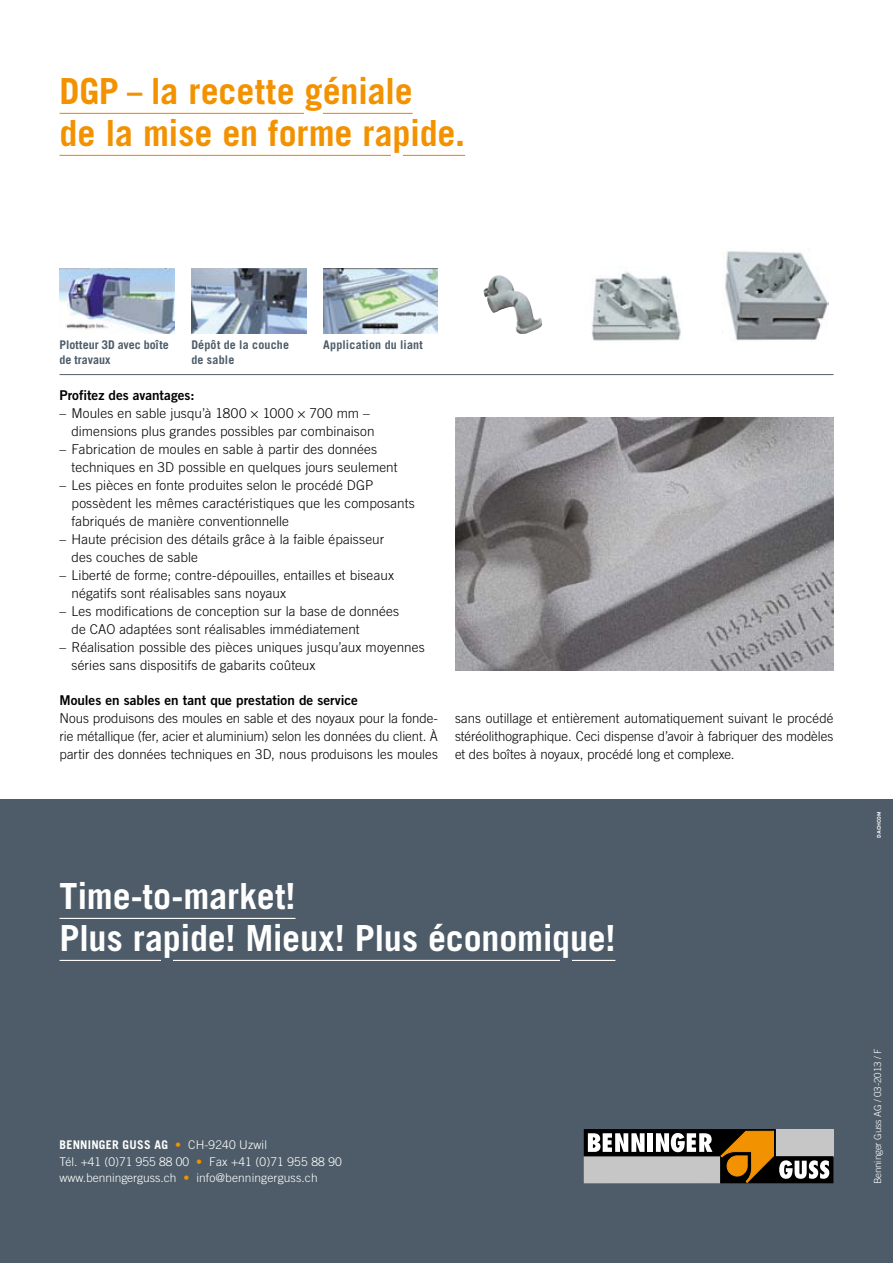
<style>
.page{position:relative;width:893px;height:1263px;background:#fff}
.page>*{position:absolute;margin:0;border:0;box-sizing:border-box;transform-origin:0 0}
.t1{font:700 36px/42px "Trade Gothic";letter-spacing:-.005em;color:#fff}
.t2{font:700 36px/42px "Trade Gothic";letter-spacing:-.005em;color:#f39200}
.t3{font:300 13.5px/18px "Trade Gothic";letter-spacing:.01em;color:#000}
.t4{font:13.5px "Trade Gothic Bold Two";color:#000}
.t5{font:300 12px/16.5px "Trade Gothic";letter-spacing:.01em;color:#fff}
.t6{font:700 12px/15px "Trade Gothic";letter-spacing:.015em;color:#4d5c68}
.t7{font:300 9.75px "Trade Gothic";letter-spacing:-.01em;color:#fff}
.t8{font:700 5.25px "Interstate";letter-spacing:-.01em;color:#fff}
.s1{font-weight:700}
.s2{font-weight:700;color:#f39200}
</style>
<div class="page">
<div style="left:0;top:799px;width:893px;height:464px;background:#4d5c68"></div>
<svg style="left:584px;top:1129px;width:249px;height:54px;background:#938876"></svg>
<hr style="left:60px;top:374px;width:773px;height:1px;background:#4d5c68">
<hr style="left:60px;top:918px;width:235px;height:1px;background:#fff">
<hr style="left:60px;top:960px;width:555px;height:1px;background:#fff">
<hr style="left:60px;top:113px;width:353px;height:1px;background:#f39200">
<hr style="left:60px;top:155px;width:405px;height:1px;background:#f39200">
<div style="left:304px;top:112px;width:18px;height:6px;background:#fff"></div>
<div style="left:391px;top:154px;width:12px;height:6px;background:#fff"></div>
<img style="left:455px;top:418px;width:378px;height:252px">
<div style="left:161px;top:959px;width:12px;height:5px;background:#4d5c68"></div>
<div style="left:560px;top:959px;width:12px;height:5px;background:#4d5c68"></div>
<img style="left:483px;top:275px;width:59px;height:59px">
<img style="left:591px;top:271px;width:90px;height:70px">
<img style="left:725px;top:251px;width:104px;height:90px">
<img style="left:191px;top:269px;width:115px;height:65px">
<img style="left:323px;top:269px;width:115px;height:65px">
<img style="left:60px;top:269px;width:114px;height:65px">
<h1 class="t2" style="left:60px;top:70px;width:407px">DGP – la recette géniale<br>de la mise en forme rapide.</h1>
<p class="t6" style="left:60px;top:337px;width:111px">Plotteur 3D avec boîte de travaux</p>
<p class="t6" style="left:191px;top:337px;width:99px">Dépôt de la couche de sable</p>
<p class="t6" style="left:323px;top:337px;width:101px">Application du liant</p>
<p class="t4" style="left:60px;top:387px;width:136px">Profitez des avantages:</p>
<p class="t3" style="left:72px;top:404px;width:304px;text-indent:-12px">– Moules en sable jusqu’à 1800 × 1000 × 700 mm – dimensions plus grandes possibles par combinaison</p>
<p class="t3" style="left:72px;top:440px;width:328px;text-indent:-12px">– Fabrication de moules en sable à partir des données techniques en 3D possible en quelques jours seulement</p>
<p class="t3" style="left:72px;top:476px;width:345px;text-indent:-12px">– Les pièces en fonte produites selon le procédé DGP possèdent les mêmes caractéristiques que les composants fabriqués de manière conventionnelle</p>
<p class="t3" style="left:72px;top:530px;width:314px;text-indent:-12px">– Haute précision des détails grâce à la faible épaisseur des couches de sable</p>
<p class="t3" style="left:72px;top:566px;width:324px;text-indent:-12px">– Liberté de forme; contre-dépouilles, entailles et biseaux négatifs sont réalisables sans noyaux</p>
<p class="t3" style="left:72px;top:602px;width:329px;text-indent:-12px">– Les modifications de conception sur la base de données de CAO adaptées sont réalisables immédiatement</p>
<p class="t3" style="left:72px;top:638px;width:355px;text-indent:-12px">– Réalisation possible des pièces uniques jusqu’aux moyennes séries sans dispositifs de gabarits coûteux</p>
<p class="t4" style="left:60px;top:692px;width:300px">Moules en sables en tant que prestation de service</p>
<p class="t3" style="left:60px;top:709px;width:380px;text-align:justify">Nous produisons des moules en sable et des noyaux pour la fonde&shy;rie métallique (fer, acier et aluminium) selon les données du client. À partir des données techniques en 3D, nous produisons les moules</p>
<p class="t3" style="left:455px;top:709px;width:380px;text-align:justify">sans outillage et entièrement automatiquement suivant le procédé stéréolithographique. Ceci dispense d’avoir à fabriquer des modèles et des boîtes à noyaux, procédé long et complexe.</p>
<h1 class="t1" style="left:60px;top:875px;width:557px">Time-to-market!<br>Plus rapide! Mieux! Plus économique!</h1>
<p class="t5" style="left:60px;top:1136px;width:284px"><span class="s1">BENNINGER GUSS AG</span> <span class="s2">•</span> CH-9240 Uzwil<br>Tél. +41 (0)71 955 88 00 <span class="s2">•</span> Fax +41 (0)71 955 88 90 www.benningerguss.ch <span class="s2">•</span> info@benningerguss.ch</p>
<p class="t8" style="left:876px;top:838px;width:28px;rotate:-90deg">DACHCOM</p>
<p class="t7" style="left:872px;top:1184px;width:137px;rotate:-90deg">Benninger Guss AG / 03-2013 / F</p>
</div>
